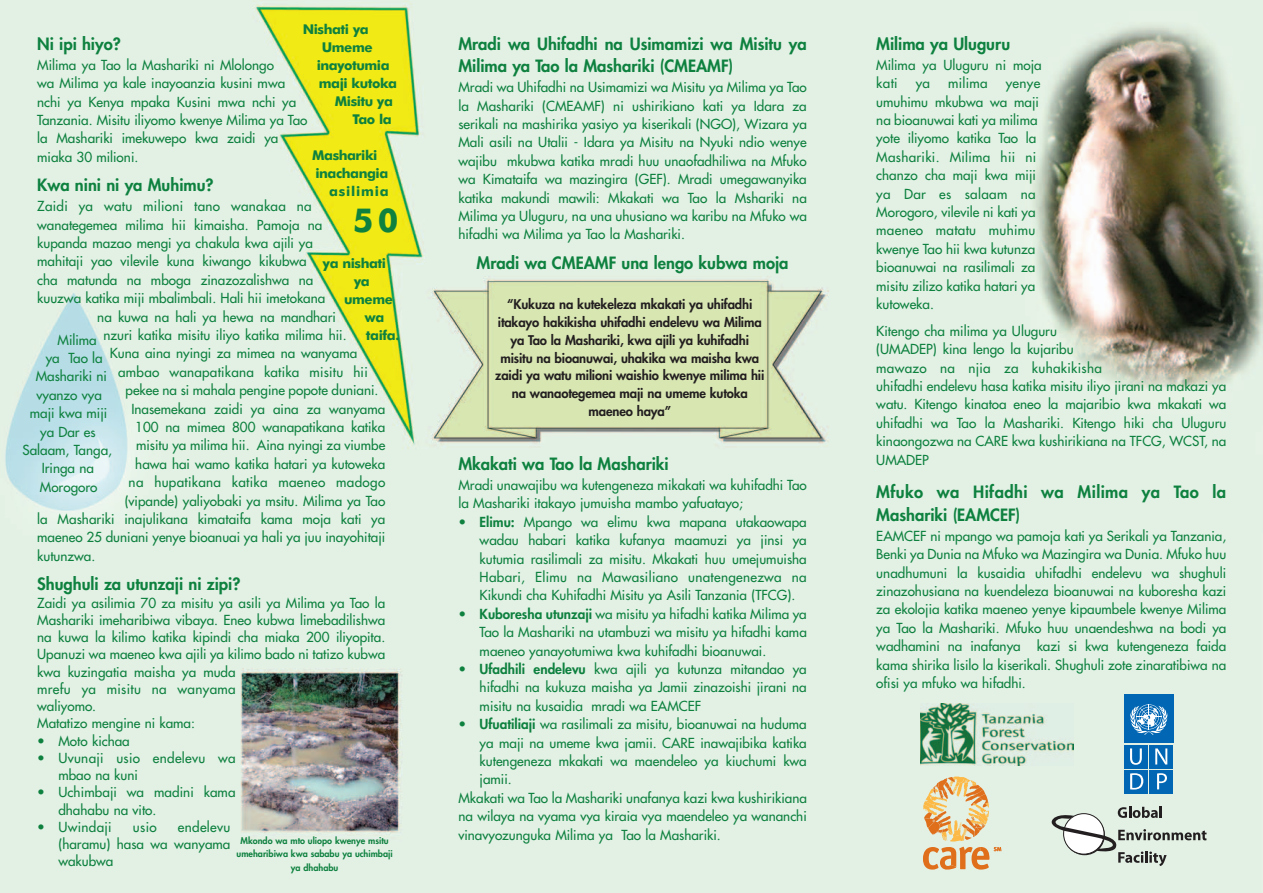
<style>
.page{position:relative;width:1263px;height:893px;background:#fff}
.page>*{position:absolute;margin:0;border:0;box-sizing:border-box;transform-origin:0 0}
.t1{font:700 33px "Futura BT";color:#0e813f}
.t2{font:800 16.5px/22.5px "Futura";color:#0e813f}
.t3{font:800 16.5px/22.5px "Futura";letter-spacing:.025em;color:#0e813f}
.t4{font:13.5px/18.5px "Futura";color:#0e813f}
.t5{font:13.5px/17.2px "Futura";letter-spacing:.025em;color:#0e813f}
.t6{font:700 13.5px "Futura BT";letter-spacing:-.03em;color:#0e813f}
.t7{font:13.5px "Futura";letter-spacing:.02em;color:#0e813f}
.t8{font:700 13.5px "Futura BT";letter-spacing:.06em;color:#0e813f}
.t9{font:800 13.05px/17.9px "Futura";letter-spacing:-.01em;color:#231f20;text-align:center}
.t10{font:800 9px/13.5px "Futura";color:#0e813f;text-align:center}
.s1{font-weight:800}
</style>
<div class="page">
<img style="left:0;top:0;width:1263px;height:893px">
<div style="left:1124px;top:695px;width:49px;height:48px;background:#0166b3"></div>
<div style="left:1124px;top:745px;width:24px;height:23px;background:#0166b3"></div>
<div style="left:1149px;top:745px;width:24px;height:23px;background:#0166b3"></div>
<div style="left:1124px;top:770px;width:24px;height:23px;background:#0166b3"></div>
<div style="left:1149px;top:770px;width:24px;height:23px;background:#0166b3"></div>
<svg style="left:1130px;top:748px;width:12px;height:17px"></svg>
<svg style="left:1155px;top:748px;width:12px;height:16px"></svg>
<svg style="left:1130px;top:773px;width:13px;height:16px"></svg>
<svg style="left:1157px;top:773px;width:10px;height:16px"></svg>
<svg style="left:1130px;top:704px;width:38px;height:31px"></svg>
<svg style="left:923px;top:776px;width:78px;height:94px;background:#e5cba2"></svg>
<img style="left:921px;top:704px;width:152px;height:61px">
<svg style="left:1047px;top:807px;width:159px;height:59px;background:#c8d2c9"></svg>
<p class="t6" style="left:303px;top:24px;width:67px">Nishati ya</p>
<p class="t6" style="left:322px;top:42px;width:52px">Umeme</p>
<p class="t6" style="left:317px;top:60px;width:74px">inayotumia</p>
<p class="t6" style="left:319px;top:78px;width:80px">maji kutoka</p>
<p class="t6" style="left:335px;top:96px;width:60px">Misitu ya</p>
<p class="t6" style="left:353px;top:114px;width:41px">Tao la</p>
<p class="t6" style="left:312px;top:150px;width:67px">Mashariki</p>
<p class="t6" style="left:315px;top:168px;width:74px">inachangia</p>
<p class="t8" style="left:329px;top:186px;width:61px">asilimia</p>
<h1 class="t1" style="left:353px;top:207px;width:47px">50</h1>
<p class="t6" style="left:323px;top:258px;width:65px">ya nishati</p>
<p class="t6" style="left:354px;top:276px;width:17px">ya</p>
<p class="t6" style="left:344px;top:294px;width:50px">umeme</p>
<p class="t6" style="left:365px;top:312px;width:21px">wa</p>
<p class="t6" style="left:366px;top:330px;width:35px">taifa.</p>
<p class="t2" style="left:37px;top:34px;width:85px">Ni ipi hiyo?</p>
<p class="t4" style="left:37px;top:56px;width:272px">Milima ya Tao la Mashariki ni Mlolongo<br>wa Milima ya kale inayoanzia kusini mwa nchi ya Kenya mpaka Kusini mwa nchi ya Tanzania. Misitu iliyomo kwenye Milima ya Tao la Mashariki imekuwepo kwa zaidi ya miaka 30 milioni.</p>
<p class="t2" style="left:37px;top:175px;width:178px">Kwa nini ni ya Muhimu?</p>
<p class="t5" style="left:37px;top:198px;width:276px">Zaidi ya watu milioni tano wanakaa na</p>
<p class="t4" style="left:37px;top:216px;width:287px">wanategemea milima hii kimaisha. Pamoja na</p>
<p class="t4" style="left:37px;top:235px;width:277px">kupanda mazao mengi ya chakula kwa ajili ya</p>
<p class="t4" style="left:37px;top:253px;width:271px">mahitaji yao vilevile kuna kiwango kikubwa</p>
<p class="t4" style="left:37px;top:271px;width:278px">cha matunda na mboga zinazozalishwa na</p>
<p class="t4" style="left:37px;top:290px;width:290px">kuuzwa katika miji mbalimbali. Hali hii imetokana</p>
<p class="t4" style="left:97px;top:308px;width:240px">na kuwa na hali ya hewa na mandhari</p>
<p class="t4" style="left:104px;top:327px;width:245px">nzuri katika misitu iliyo katika milima hii.</p>
<p class="t4" style="left:110px;top:345px;width:249px">Kuna aina nyingi za mimea na wanyama</p>
<p class="t7" style="left:118px;top:365px;width:251px">ambao wanapatikana katika misitu hii</p>
<p class="t4" style="left:126px;top:382px;width:254px">pekee na si mahala pengine popote duniani.</p>
<p class="t4" style="left:131px;top:400px;width:255px">Inasemekana zaidi ya aina za wanyama</p>
<p class="t4" style="left:135px;top:419px;width:252px">100 na mimea 800 wanapatikana katika</p>
<p class="t4" style="left:136px;top:437px;width:251px">misitu ya milima hii. Aina nyingi za viumbe</p>
<p class="t4" style="left:135px;top:455px;width:251px">hawa hai wamo katika hatari ya kutoweka</p>
<p class="t5" style="left:129px;top:474px;width:258px">na hupatikana katika maeneo madogo</p>
<p class="t4" style="left:125px;top:492px;width:262px">(vipande) yaliyobaki ya msitu. Milima ya Tao</p>
<p class="t4" style="left:37px;top:511px;width:350px">la Mashariki inajulikana kimataifa kama moja kati ya</p>
<p class="t4" style="left:37px;top:529px;width:350px">maeneo 25 duniani yenye bioanuai ya hali ya juu inayohitaji</p>
<p class="t4" style="left:37px;top:547px;width:60px">kutunzwa.</p>
<p class="t2" style="left:37px;top:574px;width:205px">Shughuli za utunzaji ni zipi?</p>
<p class="t4" style="left:37px;top:595px;width:350px;line-height:17.2px">Zaidi ya asilimia 70 za misitu ya asili ya Milima ya Tao la Mashariki imeharibiwa vibaya. Eneo kubwa limebadilishwa na kuwa la kilimo katika kipindi cha miaka 200 iliyopita.<br>Upanuzi wa maeneo kwa ajili ya kilimo bado ni tatizo kubwa kwa kuzingatia maisha ya muda<br>mrefu ya misitu na wanyama<br>waliyomo.<br>Matatizo mengine ni kama:</p>
<p class="t4" style="left:37px;top:732px;width:94px">• Moto kichaa</p>
<p class="t5" style="left:58px;top:750px;width:179px;text-indent:-21px">• Uvunaji usio endelevu wa mbao na kuni</p>
<p class="t4" style="left:58px;top:785px;width:179px;line-height:17.2px;text-indent:-21px">• Uchimbaji wa madini kama dhahabu na vito.</p>
<p class="t5" style="left:37px;top:819px;width:76px">• Uwindaji</p>
<p class="t4" style="left:133px;top:818px;width:25px">usio</p>
<p class="t4" style="left:58px;top:331px;width:41px">Milima</p>
<p class="t4" style="left:46px;top:350px;width:59px">ya Tao la</p>
<p class="t4" style="left:36px;top:368px;width:73px">Mashariki ni</p>
<p class="t4" style="left:36px;top:387px;width:67px">vyanzo vya</p>
<p class="t4" style="left:30px;top:405px;width:79px">maji kwa miji</p>
<p class="t4" style="left:40px;top:423px;width:57px">ya Dar es</p>
<p class="t4" style="left:23px;top:442px;width:91px">Salaam, Tanga,</p>
<p class="t4" style="left:42px;top:460px;width:54px">Iringa na</p>
<p class="t4" style="left:40px;top:479px;width:59px">Morogoro</p>
<p class="t4" style="left:58px;top:819px;width:173px;line-height:17.2px;text-align:justify;text-indent:120px">endelevu (haramu) hasa wa wanyama wakubwa</p>
<p class="t10" style="left:236px;top:834px;width:158px">Mkondo wa mto uliopo kwenye msitu umeharibiwa kwa sababu ya uchimbaji ya dhahabu</p>
<p class="t2" style="left:458px;top:34px;width:350px">Mradi wa Uhifadhi na Usimamizi wa Misitu ya<br>Milima ya Tao la Mashariki (CMEAMF)</p>
<p class="t4" style="left:458px;top:79px;width:350px;text-align:justify">Mradi wa Uhifadhi na Usimamizi wa Misitu ya Milima ya Tao la Mashariki (CMEAMF) ni ushirikiano kati ya Idara za serikali na mashirika yasiyo ya kiserikali (NGO), Wizara ya Mali asili na Utalii - Idara ya Misitu na Nyuki ndio wenye wajibu mkubwa katika mradi huu unaofadhiliwa na Mfuko wa Kimataifa wa mazingira (GEF). Mradi umegawanyika katika makundi mawili: Mkakati wa Tao la Mshariki na Milima ya Uluguru, na una uhusiano wa karibu na Mfuko wa hifadhi wa Milima ya Tao la Mashariki.</p>
<p class="t2" style="left:477px;top:253px;width:314px">Mradi wa CMEAMF una lengo kubwa moja</p>
<p class="t9" style="left:495px;top:296px;width:271px">“Kukuza na kutekeleza mkakati ya uhifadhi itakayo hakikisha uhifadhi endelevu wa Milima ya Tao la Mashariki, kwa ajili ya kuhifadhi misitu na bioanuwai, uhakika wa maisha kwa zaidi ya watu milioni waishio kwenye milima hii na wanaotegemea maji na umeme kutoka maeneo haya”</p>
<p class="t2" style="left:458px;top:454px;width:212px">Mkakati wa Tao la Mashariki</p>
<p class="t4" style="left:458px;top:477px;width:350px">Mradi unawajibu wa kutengeneza mikakati wa kuhifadhi Tao la Mashariki itakayo jumuisha mambo yafuatayo;</p>
<p class="t4" style="left:480px;top:513px;width:329px;text-align:justify;text-indent:-21px">• <span class="s1">Elimu:</span> Mpango wa elimu kwa mapana utakaowapa wadau habari katika kufanya maamuzi ya jinsi ya kutumia rasilimali za misitu. Mkakati huu umejumuisha Habari, Elimu na Mawasiliano unatengenezwa na Kikundi cha Kuhifadhi Misitu ya Asili Tanzania (TFCG).</p>
<p class="t4" style="left:480px;top:605px;width:329px;text-align:justify;text-indent:-21px">• <span class="s1">Kuboresha utunzaji</span> wa misitu ya hifadhi katika Milima ya Tao la Mashariki na utambuzi wa misitu ya hifadhi kama maeneo yanayotumiwa kwa kuhifadhi bioanuwai.</p>
<p class="t4" style="left:480px;top:661px;width:329px;text-align:justify;text-indent:-21px"><span class="s1">• Ufadhili endelevu</span> kwa ajili ya kutunza mitandao ya hifadhi na kukuza maisha ya Jamii zinazoishi jirani na misitu na kusaidia mradi wa EAMCEF</p>
<p class="t4" style="left:458px;top:716px;width:350px"><span class="s1">• Ufuatiliaji</span> wa rasilimali za misitu, bioanuwai na huduma</p>
<p class="t4" style="left:480px;top:734px;width:329px">ya maji na umeme kwa jamii. CARE inawajibika katika</p>
<p class="t4" style="left:480px;top:753px;width:329px">kutengeneza mkakati wa maendeleo ya kiuchumi kwa</p>
<p class="t4" style="left:480px;top:771px;width:34px">jamii.</p>
<p class="t4" style="left:458px;top:789px;width:350px">Mkakati wa Tao la Mashariki unafanya kazi kwa kushirikiana</p>
<p class="t4" style="left:458px;top:808px;width:350px">na wilaya na vyama vya kiraia vya maendeleo ya wananchi</p>
<p class="t4" style="left:458px;top:826px;width:264px">vinavyozunguka Milima ya Tao la Mashariki.</p>
<p class="t2" style="left:876px;top:34px;width:136px">Milima ya Uluguru</p>
<p class="t4" style="left:876px;top:56px;width:167px">Milima ya Uluguru ni moja kati</p>
<p class="t4" style="left:916px;top:75px;width:16px">ya</p>
<p class="t4" style="left:948px;top:75px;width:41px">milima</p>
<p class="t4" style="left:876px;top:75px;width:166px;text-indent:129px">yenye umuhimu mkubwa wa maji na bioanuwai kati ya milima yote iliyomo katika Tao la<br>Mashariki. Milima hii ni chanzo cha maji kwa miji ya Dar es salaam na<br>Morogoro, vilevile ni kati ya maeneo matatu muhimu kwenye Tao hii kwa kutunza bioanuwai na rasilimali za misitu zilizo katika hatari ya kutoweka.</p>
<p class="t4" style="left:876px;top:323px;width:352px">Kitengo cha milima ya Uluguru<br>(UMADEP) kina lengo la kujaribu<br>mawazo na njia za kuhakikisha<br>uhifadhi endelevu hasa katika misitu iliyo jirani na makazi ya watu. Kitengo kinatoa eneo la majaribio kwa mkakati wa uhifadhi wa Tao la Mashariki. Kitengo hiki cha Uluguru kinaongozwa na CARE kwa kushirikiana na TFCG, WCST, na UMADEP</p>
<p class="t3" style="left:876px;top:482px;width:351px">Mfuko wa Hifadhi wa Milima ya Tao la<br>Mashariki (EAMCEF)</p>
<p class="t4" style="left:876px;top:527px;width:352px;text-align:justify">EAMCEF ni mpango wa pamoja kati ya Serikali ya Tanzania, Benki ya Dunia na Mfuko wa Mazingira wa Dunia. Mfuko huu unadhumuni la kusaidia uhifadhi endelevu wa shughuli zinazohusiana na kuendeleza bioanuwai na kuboresha kazi za ekolojia katika maeneo yenye kipaumbele kwenye Milima ya Tao la Mashariki. Mfuko huu unaendeshwa na bodi ya wadhamini na inafanya kazi si kwa kutengeneza faida kama shirika lisilo la kiserikali. Shughuli zote zinaratibiwa na ofisi ya mfuko wa hifadhi.</p>
</div>
